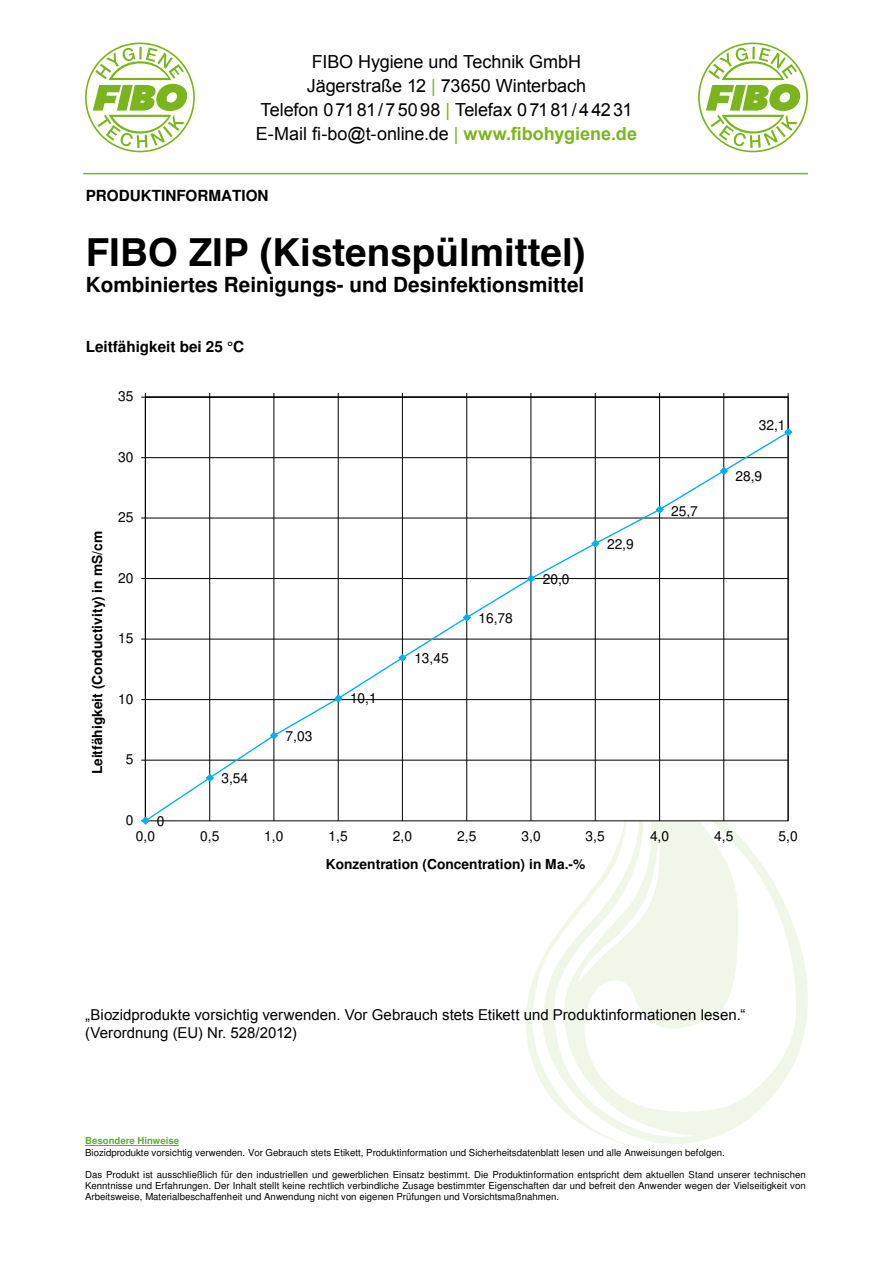
<style>
.page{position:relative;width:893px;height:1263px;background:#fff}
.page>*{position:absolute;margin:0;border:0;box-sizing:border-box;transform-origin:0 0}
.t1{font:700 38.7px "Helvetica";color:#000}
.t2{font:700 20.7px "Helvetica";color:#000}
.t3{font:18px/23.7px "Arial";letter-spacing:-.005em;color:#000;text-align:center}
.t4{font:700 15.3px "Helvetica";color:#000}
.t5{font:15px/18px "Arial";letter-spacing:.005em;color:#000}
.t6{font:13.8px "Helvetica";color:#000}
.t7{font:700 13.8px "Helvetica";letter-spacing:.005em;color:#000}
.t8{font:9.6px/11.2px "Helvetica";color:#000;text-align:justify}
.t9{font:700 9.6px "Helvetica";color:#5cac35}
.s1{color:#7ab51d}
.s2{font-weight:700;color:#7ab51d}
</style>
<div class="page">
<hr style="left:83px;top:173px;width:725px;height:1px;background:#7ab51d">
<svg style="left:85px;top:43px;width:110px;height:109px"></svg>
<svg style="left:698px;top:43px;width:110px;height:109px"></svg>
<svg style="left:680px;top:936px;width:128px;height:208px"></svg>
<svg style="left:680px;top:822px;width:117px;height:293px"></svg>
<svg style="left:526px;top:822px;width:154px;height:332px"></svg>
<hr style="left:85px;top:1145px;width:94px;height:1px;background:#5cac35">
<hr style="left:209px;top:397px;width:1px;height:424px;background:#000">
<hr style="left:274px;top:397px;width:1px;height:424px;background:#000">
<hr style="left:338px;top:397px;width:1px;height:424px;background:#000">
<hr style="left:402px;top:397px;width:1px;height:424px;background:#000">
<hr style="left:466px;top:397px;width:1px;height:424px;background:#000">
<hr style="left:531px;top:397px;width:1px;height:424px;background:#000">
<hr style="left:595px;top:397px;width:1px;height:424px;background:#000">
<hr style="left:659px;top:397px;width:1px;height:424px;background:#000">
<hr style="left:723px;top:397px;width:1px;height:424px;background:#000">
<hr style="left:788px;top:397px;width:1px;height:424px;background:#000">
<hr style="left:145px;top:397px;width:1px;height:424px;background:#000">
<hr style="left:141px;top:397px;width:647px;height:1px;background:#000">
<svg style="left:146px;top:430px;width:643px;height:392px"></svg>
<svg style="left:141px;top:816px;width:9px;height:9px"></svg>
<svg style="left:205px;top:773px;width:9px;height:9px"></svg>
<svg style="left:270px;top:731px;width:8px;height:9px"></svg>
<svg style="left:334px;top:694px;width:9px;height:9px"></svg>
<svg style="left:398px;top:653px;width:9px;height:9px"></svg>
<svg style="left:462px;top:613px;width:9px;height:9px"></svg>
<svg style="left:527px;top:574px;width:9px;height:9px"></svg>
<svg style="left:591px;top:539px;width:9px;height:9px"></svg>
<svg style="left:655px;top:505px;width:9px;height:9px"></svg>
<svg style="left:719px;top:466px;width:9px;height:9px"></svg>
<svg style="left:784px;top:428px;width:9px;height:9px"></svg>
<svg style="left:141px;top:442px;width:11px;height:16px"></svg>
<h3 class="t3" style="left:256px;top:50px;width:382px">FIBO Hygiene und Technik GmbH<br>Jägerstraße 12 <span class="s1">|</span> 73650 Winterbach<br>Telefon 07181/75098 <span class="s1">|</span> Telefax 07181/44231<br>E-Mail fi-bo@t-online.de <span class="s1">|</span> <span class="s2">www.fibohygiene.de</span></h3>
<h3 class="t4" style="left:86px;top:187px;width:184px">PRODUKTINFORMATION</h3>
<h1 class="t1" style="left:86px;top:222px;width:501px">FIBO ZIP (Kistenspülmittel)</h1>
<h2 class="t2" style="left:86px;top:273px;width:500px">Kombiniertes Reinigungs- und Desinfektionsmittel</h2>
<h3 class="t4" style="left:86px;top:338px;width:160px">Leitfähigkeit bei 25 °C</h3>
<h3 class="t7" style="left:90px;top:774px;width:245px;rotate:-90deg">Leitfähigkeit (Conductivity) in mS/cm</h3>
<h3 class="t6" style="left:118px;top:391px;width:17px">35</h3>
<h3 class="t6" style="left:118px;top:452px;width:17px">30</h3>
<h3 class="t6" style="left:118px;top:512px;width:17px">25</h3>
<h3 class="t6" style="left:118px;top:573px;width:17px">20</h3>
<h3 class="t6" style="left:118px;top:633px;width:17px">15</h3>
<h3 class="t6" style="left:118px;top:694px;width:17px">10</h3>
<h3 class="t6" style="left:126px;top:754px;width:9px">5</h3>
<h3 class="t6" style="left:126px;top:815px;width:9px">0</h3>
<h3 class="t6" style="left:157px;top:815px;width:9px">0</h3>
<h3 class="t6" style="left:221px;top:773px;width:28px">3,54</h3>
<h3 class="t6" style="left:286px;top:730px;width:28px">7,03</h3>
<h3 class="t6" style="left:350px;top:693px;width:28px">10,1</h3>
<h3 class="t6" style="left:414px;top:653px;width:36px">13,45</h3>
<h3 class="t6" style="left:478px;top:612px;width:36px">16,78</h3>
<h3 class="t6" style="left:543px;top:573px;width:28px">20,0</h3>
<h3 class="t6" style="left:607px;top:538px;width:28px">22,9</h3>
<h3 class="t6" style="left:671px;top:505px;width:28px">25,7</h3>
<h3 class="t6" style="left:759px;top:419px;width:28px">32,1</h3>
<h3 class="t6" style="left:735px;top:471px;width:28px">28,9</h3>
<h3 class="t6" style="left:136px;top:831px;width:21px">0,0</h3>
<h3 class="t6" style="left:200px;top:831px;width:21px">0,5</h3>
<h3 class="t6" style="left:264px;top:831px;width:21px">1,0</h3>
<h3 class="t6" style="left:329px;top:831px;width:21px">1,5</h3>
<h3 class="t6" style="left:393px;top:831px;width:21px">2,0</h3>
<h3 class="t6" style="left:457px;top:831px;width:21px">2,5</h3>
<h3 class="t6" style="left:521px;top:831px;width:21px">3,0</h3>
<h3 class="t6" style="left:586px;top:831px;width:21px">3,5</h3>
<h3 class="t6" style="left:650px;top:831px;width:21px">4,0</h3>
<h3 class="t6" style="left:714px;top:831px;width:21px">4,5</h3>
<h3 class="t6" style="left:778px;top:831px;width:21px">5,0</h3>
<h3 class="t7" style="left:326px;top:856px;width:261px">Konzentration (Concentration) in Ma.-%</h3>
<h3 class="t5" style="left:85px;top:1006px;width:662px">„Biozidprodukte vorsichtig verwenden. Vor Gebrauch stets Etikett und Produktinformationen lesen.“ (Verordnung (EU) Nr. 528/2012)</h3>
<p class="t9" style="left:85px;top:1135px;width:95px">Besondere Hinweise</p>
<p class="t8" style="left:85px;top:1147px;width:641px">Biozidprodukte vorsichtig verwenden. Vor Gebrauch stets Etikett, Produktinformation und Sicherheitsdatenblatt lesen und alle Anweisungen befolgen.</p>
<p class="t8" style="left:85px;top:1169px;width:722px">Das Produkt ist ausschließlich für den industriellen und gewerblichen Einsatz bestimmt. Die Produktinformation entspricht dem aktuellen Stand unserer technischen Kenntnisse und Erfahrungen. Der Inhalt stellt keine rechtlich verbindliche Zusage bestimmter Eigenschaften dar und befreit den Anwender wegen der Vielseitigkeit von Arbeitsweise, Materialbeschaffenheit und Anwendung nicht von eigenen Prüfungen und Vorsichtsmaßnahmen.</p>
</div>
